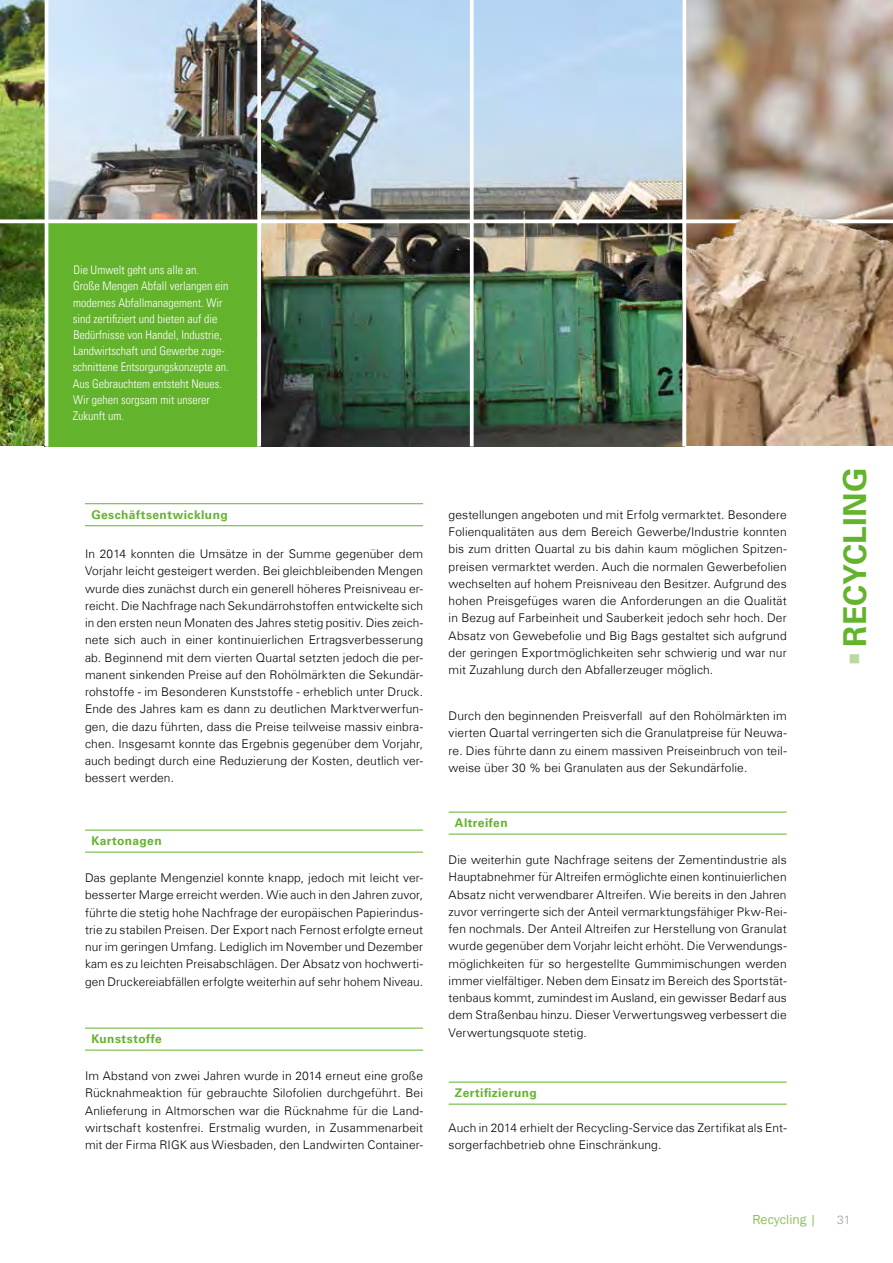
<style>
.page{position:relative;width:893px;height:1263px;background:#fff}
.page>*{position:absolute;margin:0;border:0;box-sizing:border-box;transform-origin:0 0}
.t1{font:700 31.5px "Univers LT Std";letter-spacing:.015em;color:#64b32c}
.t2{font:13.5px "Franklin Gothic";color:#8dc156}
.t3{font:300 12px/17.2px "Univers Com 45";letter-spacing:.01em;color:#000;text-align:justify}
.t4{font:12px/16.2px "Univers Com 47 Light Cond";color:#fff}
.t5{font:700 12px "Univers LT Std";letter-spacing:.035em;color:#64b32c}
.t6{font:300 12px "Univers Com 45";color:#9c9d9d}
</style>
<div class="page">
<img style="left:44px;top:0;width:638px;height:446px">
<hr style="left:85px;top:503px;width:338px;height:1px;background:#64b32c">
<hr style="left:85px;top:525px;width:338px;height:1px;background:#64b32c">
<hr style="left:85px;top:830px;width:338px;height:1px;background:#64b32c">
<hr style="left:85px;top:852px;width:338px;height:1px;background:#64b32c">
<hr style="left:85px;top:1028px;width:338px;height:1px;background:#64b32c">
<hr style="left:85px;top:1050px;width:338px;height:1px;background:#64b32c">
<hr style="left:449px;top:812px;width:338px;height:1px;background:#64b32c">
<hr style="left:449px;top:834px;width:338px;height:1px;background:#64b32c">
<hr style="left:449px;top:1082px;width:338px;height:1px;background:#64b32c">
<hr style="left:449px;top:1104px;width:338px;height:1px;background:#64b32c">
<img style="left:686px;top:0;width:207px;height:446px">
<svg style="left:470px;top:0;width:4px;height:446px"></svg>
<div style="left:47px;top:221px;width:212px;height:225px;background:#64b32c"></div>
<svg style="left:257px;top:0;width:4px;height:446px"></svg>
<img style="left:0;top:0;width:45px;height:445px">
<svg style="left:0;top:219px;width:893px;height:4px"></svg>
<hr style="left:45px;top:0;width:3px;height:446px;background:#fff">
<svg style="left:682px;top:0;width:4px;height:446px"></svg>
<p class="t4" style="left:73px;top:262px;width:158px">Die Umwelt geht uns alle an.<br>Große Mengen Abfall verlangen ein modernes Abfallmanagement. Wir sind zertifiziert und bieten auf die<br>Bedürfnisse von Handel, Industrie,<br>Landwirtschaft und Gewerbe zuge&shy;schnittene Entsorgungskonzepte an.<br>Aus Gebrauchtem entsteht Neues.<br>Wir gehen sorgsam mit unserer<br>Zukunft um.</p>
<p class="t5" style="left:91px;top:508px;width:138px">Geschäftsentwicklung</p>
<p class="t3" style="left:85px;top:545px;width:340px">In 2014 konnten die Umsätze in der Summe gegenüber dem Vorjahr leicht gesteigert werden. Bei gleichbleibenden Mengen wurde dies zunächst durch ein generell höheres Preisniveau er&shy;reicht. Die Nachfrage nach Sekundärrohstoffen entwickelte sich in den ersten neun Monaten des Jahres stetig positiv. Dies zeich&shy;nete sich auch in einer kontinuierlichen Ertragsverbesserung ab. Beginnend mit dem vierten Quartal setzten jedoch die per&shy;manent sinkenden Preise auf den Rohölmärkten die Sekundär&shy;rohstoffe - im Besonderen Kunststoffe - erheblich unter Druck.<br>Ende des Jahres kam es dann zu deutlichen Marktverwerfun&shy;gen, die dazu führten, dass die Preise teilweise massiv einbra&shy;chen. Insgesamt konnte das Ergebnis gegenüber dem Vorjahr, auch bedingt durch eine Reduzierung der Kosten, deutlich ver&shy;bessert werden.</p>
<p class="t5" style="left:91px;top:834px;width:72px">Kartonagen</p>
<p class="t3" style="left:85px;top:869px;width:340px">Das geplante Mengenziel konnte knapp, jedoch mit leicht ver&shy;besserter Marge erreicht werden. Wie auch in den Jahren zuvor, führte die stetig hohe Nachfrage der europäischen Papierindus&shy;trie zu stabilen Preisen. Der Export nach Fernost erfolgte erneut nur im geringen Umfang. Lediglich im November und Dezember kam es zu leichten Preisabschlägen. Der Absatz von hochwerti&shy;gen Druckereiabfällen erfolgte weiterhin auf sehr hohem Niveau.</p>
<p class="t5" style="left:91px;top:1032px;width:72px">Kunststoffe</p>
<p class="t3" style="left:85px;top:1067px;width:340px">Im Abstand von zwei Jahren wurde in 2014 erneut eine große Rücknahmeaktion für gebrauchte Silofolien durchgeführt. Bei Anlieferung in Altmorschen war die Rücknahme für die Land&shy;wirtschaft kostenfrei. Erstmalig wurden, in Zusammenarbeit mit der Firma RIGK aus Wiesbaden, den Landwirten Container-</p>
<p class="t3" style="left:449px;top:506px;width:340px">gestellungen angeboten und mit Erfolg vermarktet. Besondere Folienqualitäten aus dem Bereich Gewerbe/Industrie konnten bis zum dritten Quartal zu bis dahin kaum möglichen Spitzen&shy;preisen vermarktet werden. Auch die normalen Gewerbefolien wechselten auf hohem Preisniveau den Besitzer. Aufgrund des hohen Preisgefüges waren die Anforderungen an die Qualität in Bezug auf Farbeinheit und Sauberkeit jedoch sehr hoch. Der Absatz von Gewebefolie und Big Bags gestaltet sich aufgrund der geringen Exportmöglichkeiten sehr schwierig und war nur mit Zuzahlung durch den Abfallerzeuger möglich.</p>
<p class="t3" style="left:449px;top:707px;width:340px">Durch den beginnenden Preisverfall auf den Rohölmärkten im vierten Quartal verringerten sich die Granulatpreise für Neuwa&shy;re. Dies führte dann zu einem massiven Preiseinbruch von teil&shy;weise über 30 % bei Granulaten aus der Sekundärfolie.</p>
<p class="t5" style="left:455px;top:816px;width:54px">Altreifen</p>
<p class="t3" style="left:449px;top:851px;width:340px">Die weiterhin gute Nachfrage seitens der Zementindustrie als Hauptabnehmer für Altreifen ermöglichte einen kontinuierlichen Absatz nicht verwendbarer Altreifen. Wie bereits in den Jahren zuvor verringerte sich der Anteil vermarktungsfähiger Pkw-Rei&shy;fen nochmals. Der Anteil Altreifen zur Herstellung von Granulat wurde gegenüber dem Vorjahr leicht erhöht. Die Verwendungs&shy;möglichkeiten für so hergestellte Gummimischungen werden immer vielfältiger. Neben dem Einsatz im Bereich des Sportstät&shy;tenbaus kommt, zumindest im Ausland, ein gewisser Bedarf aus dem Straßenbau hinzu. Dieser Verwertungsweg verbessert die Verwertungsquote stetig.</p>
<p class="t5" style="left:455px;top:1086px;width:83px">Zertifizierung</p>
<p class="t3" style="left:449px;top:1119px;width:340px">Auch in 2014 erhielt der Recycling-Service das Zertifikat als Ent&shy;sorgerfachbetrieb ohne Einschränkung.</p>
<h1 class="t1" style="left:837px;top:647px;width:181px;rotate:-90deg">RECYCLING</h1>
<p class="t2" style="left:752px;top:1211px;width:66px">Recycling |</p>
<p class="t6" style="left:837px;top:1212px;width:15px">31</p>
</div>
